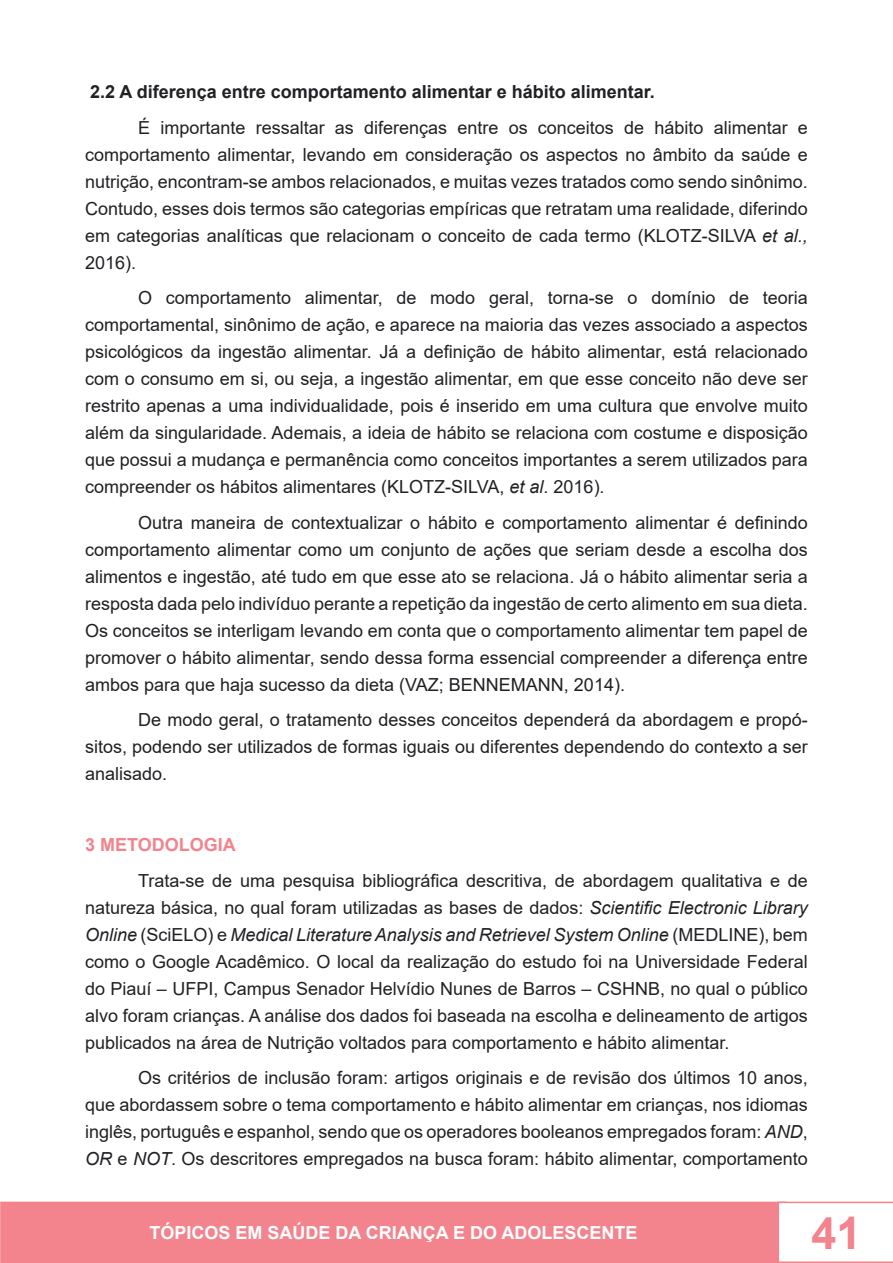
<style>
.page{position:relative;width:893px;height:1263px;background:#fff}
.page>*{position:absolute;margin:0;border:0;box-sizing:border-box;transform-origin:0 0}
.t1{font:700 45px "Arial";color:#f3838c}
.t2{font:18px/27px "Arial";color:#202124;text-align:justify}
.t3{font:700 18px "Arial";color:#202124}
.t4{font:700 18px "Arial";color:#fff}
.t5{font:700 18px "Arial";color:#f3838c}
.s1{font-style:italic}
</style>
<div class="page">
<svg style="left:0;top:1201px;width:1px;height:62px"></svg>
<div style="left:2px;top:1202px;width:783px;height:60px;background:#f3838c"></div>
<div style="left:1px;top:1201px;width:785px;height:62px;border:2px solid #f3838c"></div>
<svg style="left:777px;top:1201px;width:116px;height:62px"></svg>
<p class="t3" style="left:90px;top:79px;width:566px">2.2 A diferença entre comportamento alimentar e hábito alimentar.</p>
<p class="t2" style="left:85px;top:114px;width:724px;text-indent:53px">É importante ressaltar as diferenças entre os conceitos de hábito alimentar e comportamento alimentar, levando em consideração os aspectos no âmbito da saúde e nutrição, encontram-se ambos relacionados, e muitas vezes tratados como sendo sinônimo.<br>Contudo, esses dois termos são categorias empíricas que retratam uma realidade, diferindo em categorias analíticas que relacionam o conceito de cada termo (KLOTZ-SILVA <span class="s1">et al., </span>2016).</p>
<p class="t2" style="left:85px;top:284px;width:724px;text-indent:53px">O comportamento alimentar, de modo geral, torna-se o domínio de teoria comportamental, sinônimo de ação, e aparece na maioria das vezes associado a aspectos psicológicos da ingestão alimentar. Já a definição de hábito alimentar, está relacionado com o consumo em si, ou seja, a ingestão alimentar, em que esse conceito não deve ser restrito apenas a uma individualidade, pois é inserido em uma cultura que envolve muito além da singularidade. Ademais, a ideia de hábito se relaciona com costume e disposição que possui a mudança e permanência como conceitos importantes a serem utilizados para compreender os hábitos alimentares (KLOTZ-SILVA, <span class="s1">et al</span>. 2016).</p>
<p class="t2" style="left:85px;top:509px;width:724px;text-indent:53px">Outra maneira de contextualizar o hábito e comportamento alimentar é definindo comportamento alimentar como um conjunto de ações que seriam desde a escolha dos alimentos e ingestão, até tudo em que esse ato se relaciona. Já o hábito alimentar seria a resposta dada pelo indivíduo perante a repetição da ingestão de certo alimento em sua dieta.<br>Os conceitos se interligam levando em conta que o comportamento alimentar tem papel de promover o hábito alimentar, sendo dessa forma essencial compreender a diferença entre ambos para que haja sucesso da dieta (VAZ; BENNEMANN, 2014).</p>
<p class="t2" style="left:85px;top:706px;width:724px;text-indent:53px">De modo geral, o tratamento desses conceitos dependerá da abordagem e propó&shy;sitos, podendo ser utilizados de formas iguais ou diferentes dependendo do contexto a ser analisado.</p>
<p class="t5" style="left:85px;top:832px;width:152px">3 METODOLOGIA</p>
<p class="t2" style="left:85px;top:867px;width:724px;text-indent:53px">Trata-se de uma pesquisa bibliográfica descritiva, de abordagem qualitativa e de natureza básica, no qual foram utilizadas as bases de dados: <span class="s1">Scientific Electronic Library Online</span> (SciELO) e <span class="s1">Medical Literature Analysis and Retrievel System Online</span> (MEDLINE), bem como o Google Acadêmico. O local da realização do estudo foi na Universidade Federal do Piauí – UFPI, Campus Senador Helvídio Nunes de Barros – CSHNB, no qual o público alvo foram crianças. A análise dos dados foi baseada na escolha e delineamento de artigos publicados na área de Nutrição voltados para comportamento e hábito alimentar.</p>
<p class="t2" style="left:85px;top:1064px;width:724px;text-indent:53px">Os critérios de inclusão foram: artigos originais e de revisão dos últimos 10 anos, que abordassem sobre o tema comportamento e hábito alimentar em crianças, nos idiomas inglês, português e espanhol, sendo que os operadores booleanos empregados foram: <span class="s1">AND</span>, <span class="s1">OR</span> e <span class="s1">NOT</span>. Os descritores empregados na busca foram: hábito alimentar, comportamento</p>
<p class="t4" style="left:149px;top:1220px;width:490px">TÓPICOS EM SAÚDE DA CRIANÇA E DO ADOLESCENTE</p>
<h1 class="t1" style="left:811px;top:1201px;width:52px">41</h1>
</div>
